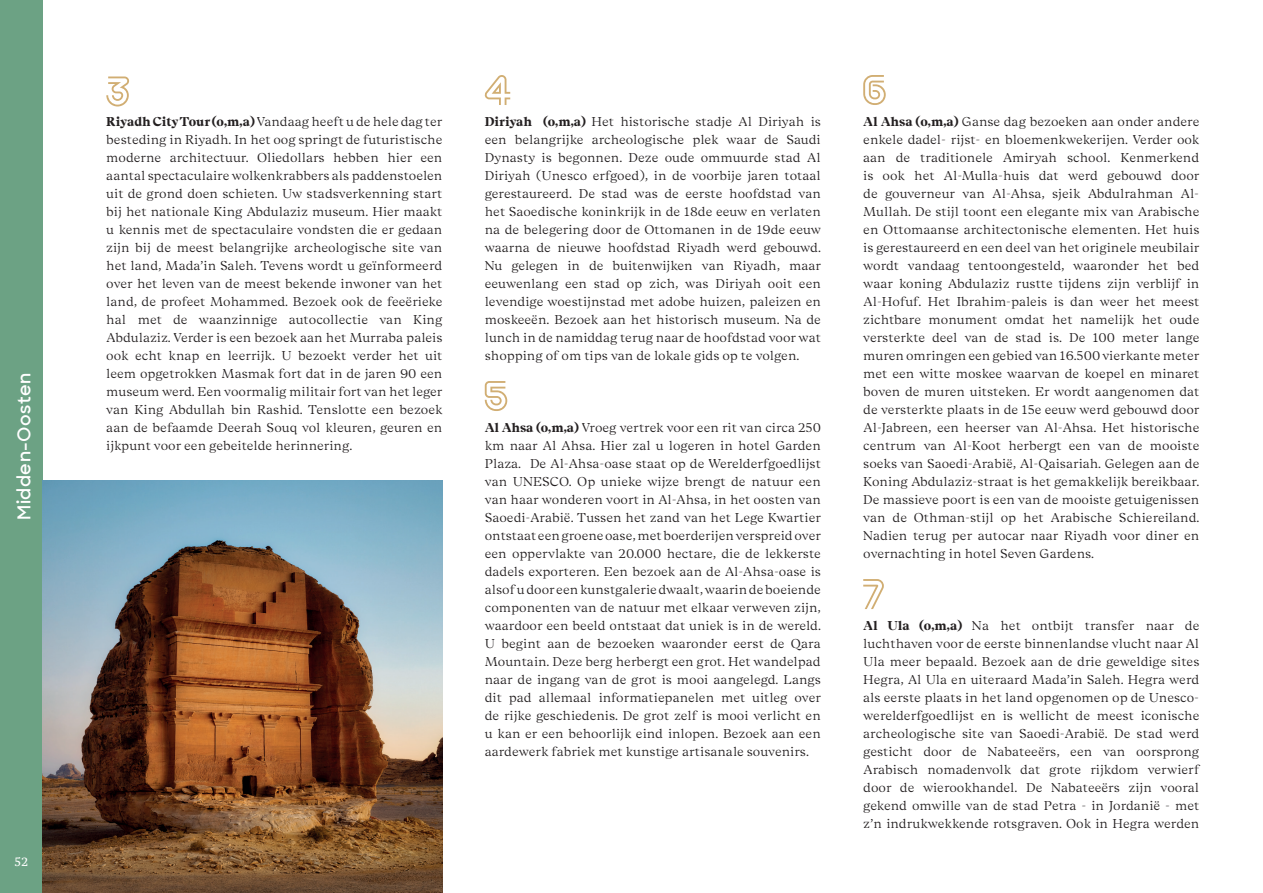
<style>
.page{position:relative;width:1263px;height:893px;background:#fff}
.page>*{position:absolute;margin:0;border:0;box-sizing:border-box;transform-origin:0 0}
.t1{font:600 18px "Sharp Sans";letter-spacing:.03em;color:#fff}
.t2{font:300 12.75px/18px "Beirut Display";color:#231f20;text-align:justify}
.t3{font:12px "PT Serif Caption";color:#fff}
.s1{font-weight:700}
</style>
<div class="page">
<div style="left:0;top:0;width:43px;height:893px;background:#6ca284"></div>
<img style="left:43px;top:480px;width:399px;height:413px">
<svg style="left:106px;top:77px;width:23px;height:30px"></svg>
<svg style="left:484px;top:75px;width:26px;height:30px"></svg>
<svg style="left:485px;top:381px;width:22px;height:30px"></svg>
<svg style="left:863px;top:75px;width:23px;height:30px"></svg>
<svg style="left:863px;top:579px;width:21px;height:30px"></svg>
<h1 class="t1" style="left:11px;top:520px;width:148px;rotate:-90deg">Midden-Oosten</h1>
<p class="t3" style="left:14px;top:854px;width:16px">52</p>
<p class="t2" style="left:106px;top:112px;width:338px"><span class="s1">Riyadh City Tour (o,m,a)</span> Vandaag heeft u de hele dag ter besteding in Riyadh. In het oog springt de futuristische moderne architectuur. Oliedollars hebben hier een aantal spectaculaire wolkenkrabbers als paddenstoelen uit de grond doen schieten. Uw stadsverkenning start bij het nationale King Abdulaziz museum. Hier maakt u kennis met de spectaculaire vondsten die er gedaan zijn bij de meest belangrijke archeologische site van het land, Mada’in Saleh. Tevens wordt u geïnformeerd over het leven van de meest bekende inwoner van het land, de profeet Mohammed. Bezoek ook de feeërieke hal met de waanzinnige autocollectie van King Abdulaziz. Verder is een bezoek aan het Murraba paleis ook echt knap en leerrijk. U bezoekt verder het uit leem opgetrokken Masmak fort dat in de jaren 90 een museum werd. Een voormalig militair fort van het leger van King Abdullah bin Rashid. Tenslotte een bezoek aan de befaamde Deerah Souq vol kleuren, geuren en ijkpunt voor een gebeitelde herinnering.</p>
<p class="t2" style="left:485px;top:112px;width:338px"><span class="s1">Diriyah (o,m,a)</span> Het historische stadje Al Diriyah is een belangrijke archeologische plek waar de Saudi Dynasty is begonnen. Deze oude ommuurde stad Al Diriyah (Unesco erfgoed), in de voorbije jaren totaal gerestaureerd. De stad was de eerste hoofdstad van het Saoedische koninkrijk in de 18de eeuw en verlaten na de belegering door de Ottomanen in de 19de eeuw waarna de nieuwe hoofdstad Riyadh werd gebouwd.<br>Nu gelegen in de buitenwijken van Riyadh, maar eeuwenlang een stad op zich, was Diriyah ooit een levendige woestijnstad met adobe huizen, paleizen en moskeeën. Bezoek aan het historisch museum. Na de lunch in de namiddag terug naar de hoofdstad voor wat shopping of om tips van de lokale gids op te volgen.</p>
<p class="t2" style="left:485px;top:418px;width:338px"><span class="s1">Al Ahsa (o,m,a)</span> Vroeg vertrek voor een rit van circa 250 km naar Al Ahsa. Hier zal u logeren in hotel Garden Plaza. De Al-Ahsa-oase staat op de Werelderfgoedlijst van UNESCO. Op unieke wijze brengt de natuur een van haar wonderen voort in Al-Ahsa, in het oosten van Saoedi-Arabië. Tussen het zand van het Lege Kwartier ontstaat een groene oase, met boerderijen verspreid over een oppervlakte van 20.000 hectare, die de lekkerste dadels exporteren. Een bezoek aan de Al-Ahsa-oase is alsof u door een kunstgalerie dwaalt, waarin de boeiende componenten van de natuur met elkaar verweven zijn, waardoor een beeld ontstaat dat uniek is in de wereld.<br>U begint aan de bezoeken waaronder eerst de Qara Mountain. Deze berg herbergt een grot. Het wandelpad naar de ingang van de grot is mooi aangelegd. Langs dit pad allemaal informatiepanelen met uitleg over de rijke geschiedenis. De grot zelf is mooi verlicht en u kan er een behoorlijk eind inlopen. Bezoek aan een aardewerk fabriek met kunstige artisanale souvenirs.</p>
<p class="t2" style="left:863px;top:112px;width:338px"><span class="s1">Al Ahsa (o,m,a)</span> Ganse dag bezoeken aan onder andere enkele dadel- rijst- en bloemenkwekerijen. Verder ook aan de traditionele Amiryah school. Kenmerkend is ook het Al-Mulla-huis dat werd gebouwd door de gouverneur van Al-Ahsa, sjeik Abdulrahman Al-Mullah. De stijl toont een elegante mix van Arabische en Ottomaanse architectonische elementen. Het huis is gerestaureerd en een deel van het originele meubilair wordt vandaag tentoongesteld, waaronder het bed waar koning Abdulaziz rustte tijdens zijn verblijf in Al-Hofuf. Het Ibrahim-paleis is dan weer het meest zichtbare monument omdat het namelijk het oude versterkte deel van de stad is. De 100 meter lange muren omringen een gebied van 16.500 vierkante meter met een witte moskee waarvan de koepel en minaret boven de muren uitsteken. Er wordt aangenomen dat de versterkte plaats in de 15e eeuw werd gebouwd door Al-Jabreen, een heerser van Al-Ahsa. Het historische centrum van Al-Koot herbergt een van de mooiste soeks van Saoedi-Arabië, Al-Qaisariah. Gelegen aan de Koning Abdulaziz-straat is het gemakkelijk bereikbaar.<br>De massieve poort is een van de mooiste getuigenissen van de Othman-stijl op het Arabische Schiereiland.<br>Nadien terug per autocar naar Riyadh voor diner en overnachting in hotel Seven Gardens.</p>
<p class="t2" style="left:863px;top:616px;width:338px"><span class="s1">Al Ula (o,m,a)</span> Na het ontbijt transfer naar de luchthaven voor de eerste binnenlandse vlucht naar Al Ula meer bepaald. Bezoek aan de drie geweldige sites Hegra, Al Ula en uiteraard Mada’in Saleh. Hegra werd als eerste plaats in het land opgenomen op de Unesco&shy;werelderfgoedlijst en is wellicht de meest iconische archeologische site van Saoedi-Arabië. De stad werd gesticht door de Nabateeërs, een van oorsprong Arabisch nomadenvolk dat grote rijkdom verwierf door de wierookhandel. De Nabateeërs zijn vooral gekend omwille van de stad Petra - in Jordanië - met z’n indrukwekkende rotsgraven. Ook in Hegra werden</p>
</div>
